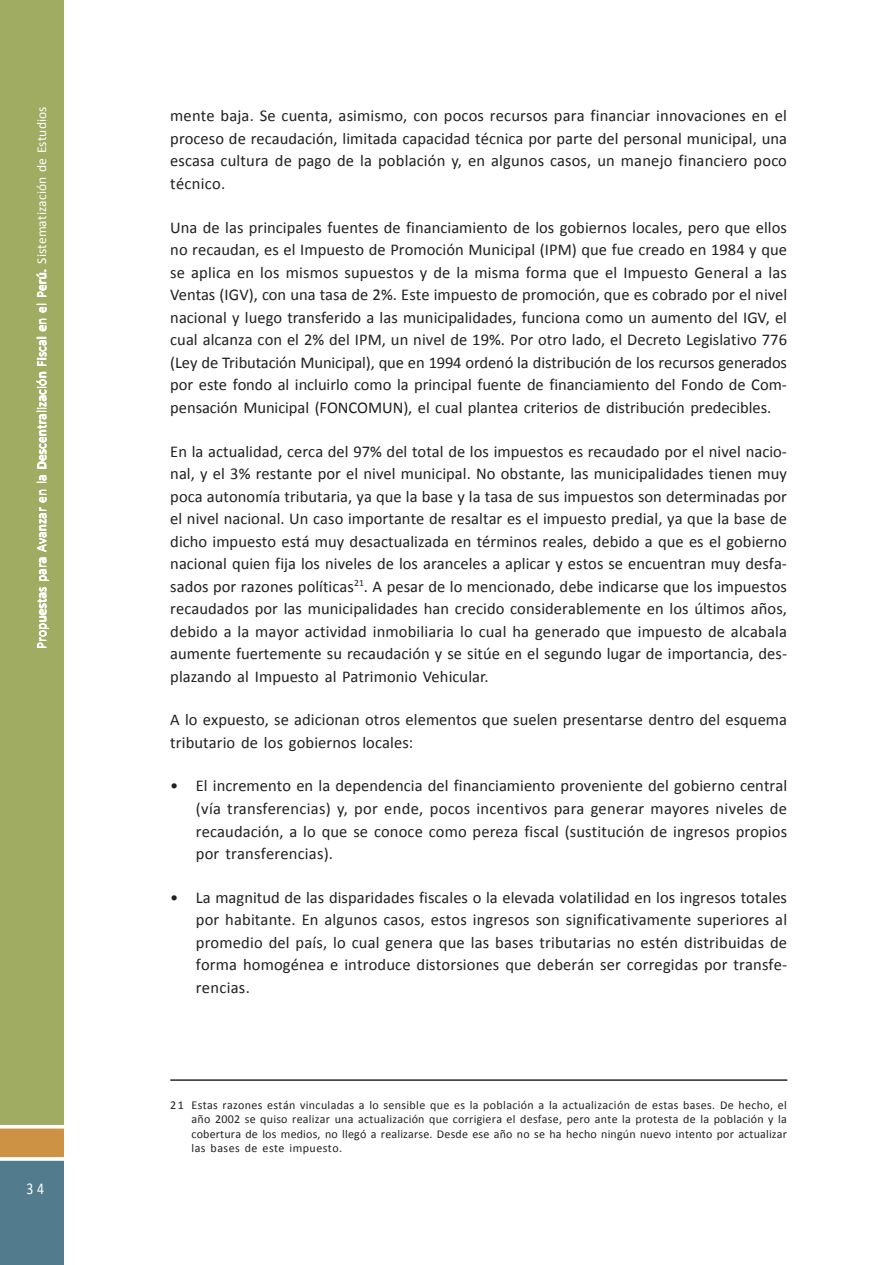
<style>
.page{position:relative;width:892px;height:1265px;background:#fff}
.page>*{position:absolute;margin:0;border:0;box-sizing:border-box;transform-origin:0 0}
.t1{font:16.5px/22.5px "Calibri";letter-spacing:.005em;color:#231f20;text-align:justify}
.t2{font:16.5px "Calibri";color:#fff;scale:.83 1}
.t3{font:13.5px "Calibri";letter-spacing:.01em;color:#fff}
.t4{font:12px/14.4px "Calibri";letter-spacing:.015em;color:#231f20;text-align:justify}
</style>
<div class="page">
<div style="left:0;top:0;width:64px;height:1125px;background:#a1ac63"></div>
<svg style="left:0;top:1128px;width:64px;height:137px;background:#718481"></svg>
<hr style="left:170px;top:1079px;width:617px;height:1px;background:#231f20">
<p class="t3" style="left:36px;top:649px;width:544px;rotate:-90deg">Propuestas para Avanzar en la Descentralización Fiscal en el Perú. Sistematización de Estudios</p>
<p class="t3" style="left:36px;top:649px;width:381px;rotate:-90deg">Propuestas para Avanzar en la Descentralización Fiscal en el Perú.</p>
<p class="t2" style="left:27px;top:1181px;width:23px">3 4</p>
<p class="t1" style="left:170px;top:106px;width:618px">mente baja. Se cuenta, asimismo, con pocos recursos para financiar innovaciones en el proceso de recaudación, limitada capacidad técnica por parte del personal municipal, una escasa cultura de pago de la población y, en algunos casos, un manejo financiero poco técnico.</p>
<p class="t1" style="left:170px;top:217px;width:618px">Una de las principales fuentes de financiamiento de los gobiernos locales, pero que ellos no recaudan, es el Impuesto de Promoción Municipal (IPM) que fue creado en 1984 y que se aplica en los mismos supuestos y de la misma forma que el Impuesto General a las Ventas (IGV), con una tasa de 2%. Este impuesto de promoción, que es cobrado por el nivel nacional y luego transferido a las municipalidades, funciona como un aumento del IGV, el cual alcanza con el 2% del IPM, un nivel de 19%. Por otro lado, el Decreto Legislativo 776 (Ley de Tributación Municipal), que en 1994 ordenó la distribución de los recursos generados por este fondo al incluirlo como la principal fuente de financiamiento del Fondo de Com&shy;pensación Municipal (FONCOMUN), el cual plantea criterios de distribución predecibles.</p>
<p class="t1" style="left:170px;top:441px;width:618px">En la actualidad, cerca del 97% del total de los impuestos es recaudado por el nivel nacio&shy;nal, y el 3% restante por el nivel municipal. No obstante, las municipalidades tienen muy poca autonomía tributaria, ya que la base y la tasa de sus impuestos son determinadas por el nivel nacional. Un caso importante de resaltar es el impuesto predial, ya que la base de dicho impuesto está muy desactualizada en términos reales, debido a que es el gobierno nacional quien fija los niveles de los aranceles a aplicar y estos se encuentran muy desfa&shy;sados por razones políticas<sup>21</sup>. A pesar de lo mencionado, debe indicarse que los impuestos recaudados por las municipalidades han crecido considerablemente en los últimos años, debido a la mayor actividad inmobiliaria lo cual ha generado que impuesto de alcabala aumente fuertemente su recaudación y se sitúe en el segundo lugar de importancia, des&shy;plazando al Impuesto al Patrimonio Vehicular.</p>
<p class="t1" style="left:170px;top:710px;width:618px">A lo expuesto, se adicionan otros elementos que suelen presentarse dentro del esquema tributario de los gobiernos locales:</p>
<p class="t1" style="left:196px;top:776px;width:592px;text-indent:-26px">• El incremento en la dependencia del financiamiento proveniente del gobierno central (vía transferencias) y, por ende, pocos incentivos para generar mayores niveles de recaudación, a lo que se conoce como pereza fiscal (sustitución de ingresos propios por transferencias).</p>
<p class="t1" style="left:196px;top:887px;width:593px;text-indent:-26px">• La magnitud de las disparidades fiscales o la elevada volatilidad en los ingresos totales por habitante. En algunos casos, estos ingresos son significativamente superiores al promedio del país, lo cual genera que las bases tributarias no estén distribuidas de forma homogénea e introduce distorsiones que deberán ser corregidas por transfe&shy;rencias.</p>
<p class="t4" style="left:191px;top:1099px;width:597px;text-indent:-21px">21 Estas razones están vinculadas a lo sensible que es la población a la actualización de estas bases. De hecho, el año 2002 se quiso realizar una actualización que corrigiera el desfase, pero ante la protesta de la población y la cobertura de los medios, no llegó a realizarse. Desde ese año no se ha hecho ningún nuevo intento por actualizar las bases de este impuesto.</p>
</div>
